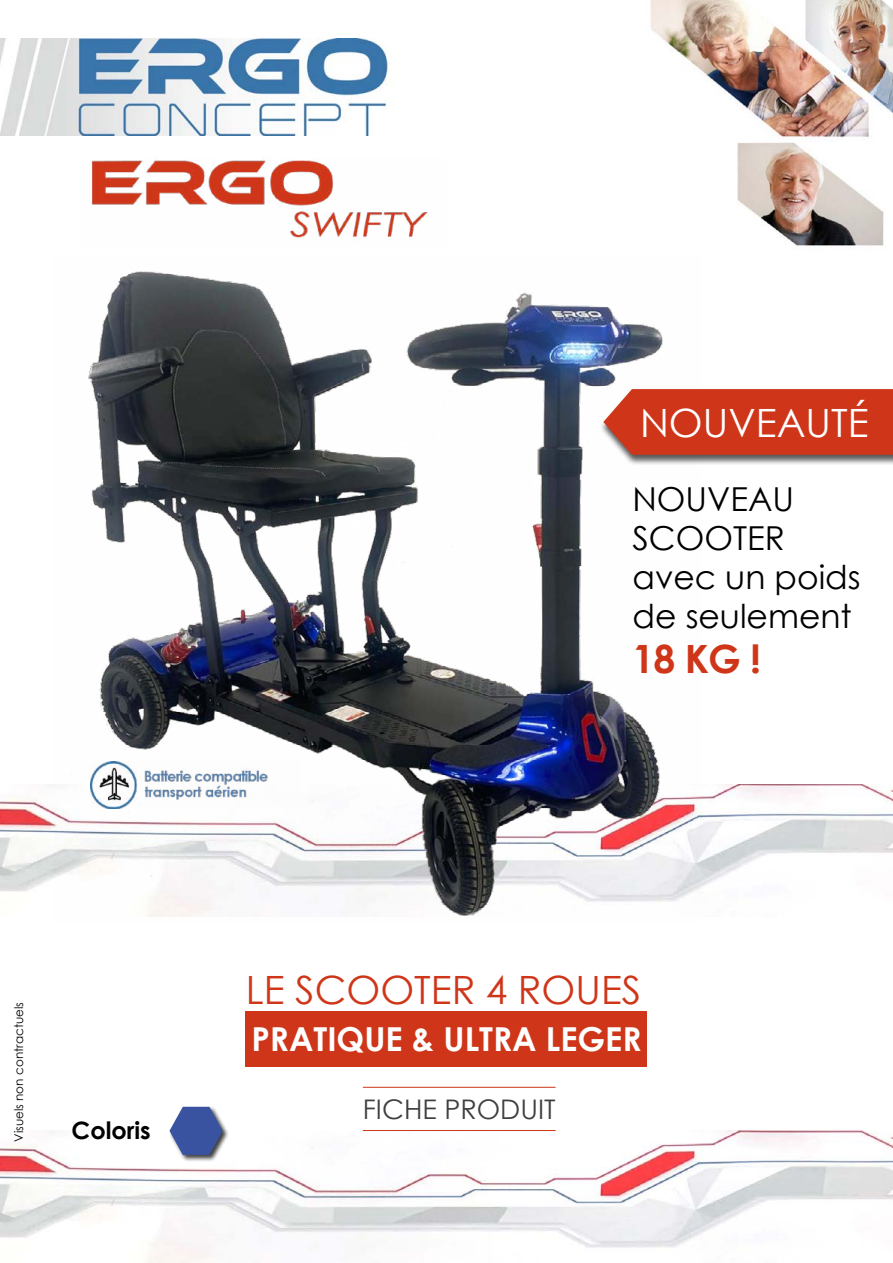
<style>
.page{position:relative;width:893px;height:1263px;background:#fff}
.page>*{position:absolute;margin:0;border:0;box-sizing:border-box;transform-origin:0 0}
.t1{font:39px "Century Gothic";color:#cf3619}
.t2{font:39px "Century Gothic";color:#fff}
.t3{font:700 39px "Century Gothic";color:#cf3619}
.t4{font:33px/39px "Century Gothic";color:#000}
.t5{font:700 33px "Century Gothic";color:#fff}
.t6{font:27px "Century Gothic";color:#403f3e}
.t7{font:700 24px "Century Gothic";color:#000}
.t8{font:12px "Century Gothic";color:#000}
</style>
<div class="page">
<img style="left:0;top:38px;width:394px;height:97px">
<img style="left:0;top:784px;width:893px;height:108px">
<img style="left:0;top:1131px;width:893px;height:132px">
<img style="left:650px;top:0;width:243px;height:246px">
<hr style="left:363px;top:1087px;width:193px;height:1px;background:#cf3619">
<hr style="left:363px;top:1130px;width:193px;height:1px;background:#cf3619">
<div style="left:246px;top:1011px;width:401px;height:56px;background:#cf3619"></div>
<img style="left:92px;top:160px;width:337px;height:78px">
<img style="left:54px;top:271px;width:647px;height:646px">
<div style="left:169px;top:1106px;width:60px;height:56px;background:#000;opacity:.75"></div>
<svg style="left:169px;top:1107px;width:54px;height:48px;background:#6275ae"></svg>
<div style="left:599px;top:388px;width:294px;height:78px;background:#000;opacity:.65"></div>
<svg style="left:603px;top:389px;width:290px;height:66px;background:#d03f24"></svg>
<img style="left:91px;top:761px;width:210px;height:47px">
<p class="t2" style="left:640px;top:395px;width:230px">NOUVEAUTÉ</p>
<p class="t4" style="left:632px;top:479px;width:230px">NOUVEAU<br>SCOOTER avec un poids de seulement</p>
<p class="t3" style="left:632px;top:629px;width:130px">18 KG !</p>
<p class="t8" style="left:10px;top:1142px;width:141px;rotate:-90deg">Visuels non contractuels</p>
<p class="t7" style="left:72px;top:1112px;width:81px">Coloris</p>
<p class="t1" style="left:246px;top:962px;width:397px">LE SCOOTER 4 ROUES</p>
<p class="t5" style="left:251px;top:1014px;width:392px">PRATIQUE &amp; ULTRA LEGER</p>
<p class="t6" style="left:363px;top:1090px;width:194px">FICHE PRODUIT</p>
</div>
